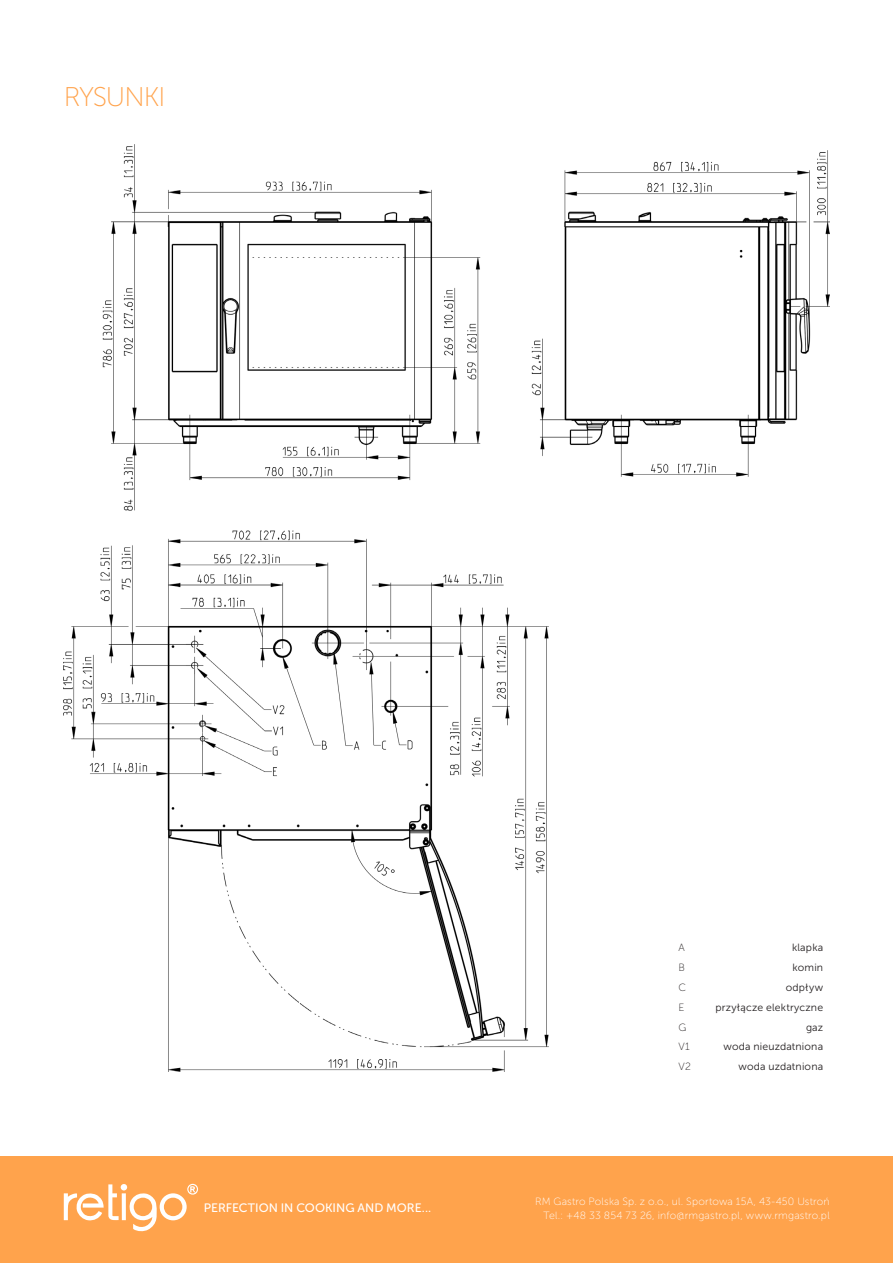
<style>
.page{position:relative;width:893px;height:1263px;background:#fff}
.page>*{position:absolute;margin:0;border:0;box-sizing:border-box;transform-origin:0 0}
.t1{font:27px "Museo Sans 100";letter-spacing:-.04em;color:#ffa34c}
.t2{font:12.15px "Museo Sans 500";color:#fff}
.t3{font:10.5px/13.5px "Museo Sans 100";letter-spacing:.02em;color:#fff;text-align:right}
.Text{font:10.5px "Museo Sans 300";letter-spacing:.015em;color:#231f20}
.Poznamka{font:10.5px "Museo Sans 100";color:#231f20}
</style>
<div class="page">
<div style="left:0;top:1157px;width:893px;height:106px;background:#ffa34c"></div>
<svg style="left:64px;top:1184px;width:134px;height:48px"></svg>
<img style="left:64px;top:145px;width:765px;height:926px">
<h2 class="t1" style="left:64px;top:82px;width:103px">RYSUNKI</h2>
<p class="Poznamka" style="left:678px;top:942px;width:8px">A</p>
<p class="Text" style="left:792px;top:942px;width:33px">klapka</p>
<p class="Poznamka" style="left:678px;top:962px;width:8px">B</p>
<p class="Text" style="left:793px;top:961px;width:32px">komin</p>
<p class="Poznamka" style="left:678px;top:981px;width:9px">C</p>
<p class="Text" style="left:786px;top:981px;width:39px">odpływ</p>
<p class="Poznamka" style="left:678px;top:1001px;width:7px">E</p>
<p class="Text" style="left:715px;top:1001px;width:109px">przyłącze elektryczne</p>
<p class="Poznamka" style="left:678px;top:1021px;width:9px">G</p>
<p class="Text" style="left:806px;top:1021px;width:19px">gaz</p>
<p class="Poznamka" style="left:678px;top:1041px;width:13px">V1</p>
<p class="Text" style="left:723px;top:1041px;width:101px">woda nieuzdatniona</p>
<p class="Poznamka" style="left:678px;top:1061px;width:14px">V2</p>
<p class="Text" style="left:739px;top:1061px;width:86px">woda uzdatniona</p>
<p class="t2" style="left:204px;top:1201px;width:229px">PERFECTION IN COOKING AND MORE...</p>
<p class="t3" style="left:535px;top:1195px;width:296px">RM Gastro Polska Sp. z o.o., ul. Sportowa 15A, 43-450 Ustroń<br>Tel.: +48 33 854 73 26, info@rmgastro.pl, www.rmgastro.pl</p>
</div>
